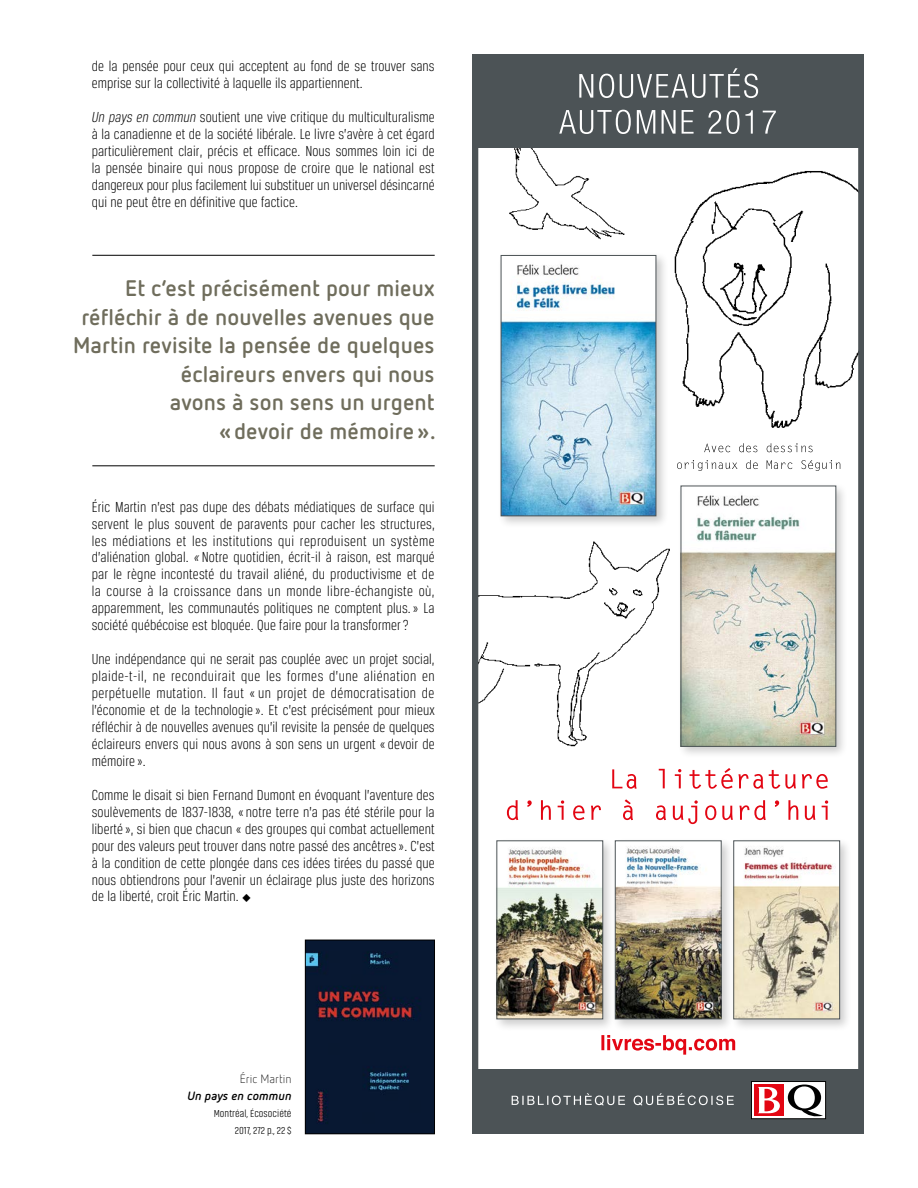
<style>
.page{position:relative;width:918px;height:1188px;background:#fff}
.page>*{position:absolute;margin:0;border:0;box-sizing:border-box;transform-origin:0 0}
.t1{font:700 22.5px/28.5px "Netto OT";letter-spacing:.005em;color:#6f6d5c;text-align:right}
.t2{font:300 15.45px/17px "Breuer Condensed";letter-spacing:.005em;color:#000;text-align:justify}
.t3{font:italic 700 12px "Netto OT";letter-spacing:.005em;color:#000}
.t4{font:300 12px "Netto OT";letter-spacing:.005em;color:#000}
.t5{font:300 10.5px/17px "Akhand Soft";letter-spacing:.005em;color:#000;text-align:right}
.s1{font-style:italic}
.s2{font-family:"Monotype Sorts";font-weight:400;font-size:11.25px}
</style>
<div class="page">
<img style="left:307px;top:942px;width:126px;height:190px">
<div style="left:305px;top:940px;width:130px;height:194px;border:1px solid #000"></div>
<hr style="left:92px;top:255px;width:343px;height:1px;background:#000">
<hr style="left:92px;top:466px;width:343px;height:1px;background:#000">
<svg style="left:472px;top:54px;width:392px;height:1015px"></svg>
<svg style="left:559px;top:110px;width:217px;height:24px;background:#73797b"></svg>
<svg style="left:579px;top:68px;width:179px;height:30px;background:#6f7577"></svg>
<div style="left:472px;top:1069px;width:392px;height:65px;background:#4c5356"></div>
<div style="left:751px;top:1082px;width:75px;height:37px;background:#fff"></div>
<div style="left:751px;top:1081px;width:75px;height:38px;border:1px solid #000"></div>
<div style="left:754px;top:1084px;width:30px;height:32px;background:#e30613"></div>
<svg style="left:758px;top:1087px;width:22px;height:26px"></svg>
<svg style="left:788px;top:1084px;width:35px;height:34px"></svg>
<svg style="left:512px;top:1093px;width:222px;height:13px"></svg>
<div style="left:493px;top:837px;width:123px;height:195px;background:#000;opacity:.2"></div>
<img style="left:499px;top:843px;width:102px;height:174px">
<div style="left:497px;top:841px;width:106px;height:178px;border:1px solid #4c5356"></div>
<div style="left:611px;top:837px;width:123px;height:195px;background:#000;opacity:.2"></div>
<img style="left:617px;top:843px;width:102px;height:174px">
<div style="left:615px;top:841px;width:106px;height:178px;border:1px solid #4c5356"></div>
<div style="left:730px;top:837px;width:122px;height:195px;background:#000;opacity:.2"></div>
<img style="left:736px;top:843px;width:102px;height:174px">
<div style="left:734px;top:841px;width:106px;height:178px;border:1px solid #4c5356"></div>
<div style="left:497px;top:252px;width:172px;height:277px;background:#000;opacity:.2"></div>
<img style="left:503px;top:257px;width:151px;height:257px">
<div style="left:501px;top:255px;width:155px;height:261px;border:1px solid #4c5356"></div>
<div style="left:677px;top:482px;width:172px;height:277px;background:#000;opacity:.2"></div>
<img style="left:683px;top:488px;width:151px;height:257px">
<div style="left:681px;top:486px;width:155px;height:261px;border:1px solid #4c5356"></div>
<svg style="left:612px;top:768px;width:216px;height:21px"></svg>
<svg style="left:507px;top:799px;width:321px;height:25px"></svg>
<svg style="left:601px;top:1035px;width:134px;height:20px"></svg>
<svg style="left:677px;top:460px;width:163px;height:11px"></svg>
<svg style="left:704px;top:443px;width:109px;height:9px"></svg>
<p class="t2" style="left:92px;top:57px;width:344px">de la pensée pour ceux qui acceptent au fond de se trouver sans emprise sur la collectivité à laquelle ils appartiennent.</p>
<p class="t2" style="left:92px;top:108px;width:344px"><span class="s1">Un pays en commun</span> soutient une vive critique du multiculturalisme à la canadienne et de la société libérale. Le livre s’avère à cet égard particulièrement clair, précis et efficace. Nous sommes loin ici de la pensée binaire qui nous propose de croire que le national est dangereux pour plus facilement lui substituer un universel désincarné qui ne peut être en définitive que factice.</p>
<h1 class="t1" style="left:73px;top:273px;width:364px">Et c’est précisément pour mieux réfléchir à de nouvelles avenues que<br>Martin revisite la pensée de quelques éclaireurs envers qui nous<br>avons à son sens un urgent<br>«devoir de mémoire».</h1>
<p class="t2" style="left:92px;top:498px;width:345px">Éric Martin n’est pas dupe des débats médiatiques de surface qui servent le plus souvent de paravents pour cacher les structures, les médiations et les institutions qui reproduisent un système d’aliénation global. <span class="s1">«</span> Notre quotidien, écrit-il à raison, est marqué par le règne incontesté du travail aliéné, du productivisme et de la course à la croissance dans un monde libre-échangiste où, apparemment, les communautés politiques ne comptent plus.» La société québécoise est bloquée. Que faire pour la transformer?</p>
<p class="t2" style="left:92px;top:651px;width:344px">Une indépendance qui ne serait pas couplée avec un projet social, plaide-t-il, ne reconduirait que les formes d’une aliénation en perpétuelle mutation. Il faut « un projet de démocratisation de l’économie et de la technologie». Et c’est précisément pour mieux réfléchir à de nouvelles avenues qu’il revisite la pensée de quelques éclaireurs envers qui nous avons à son sens un urgent « devoir de mémoire».</p>
<p class="t2" style="left:92px;top:786px;width:344px">Comme le disait si bien Fernand Dumont en évoquant l’aventure des soulèvements de 1837-1838, « notre terre n’a pas été stérile pour la liberté», si bien que chacun « des groupes qui combat actuellement pour des valeurs peut trouver dans notre passé des ancêtres». C’est à la condition de cette plongée dans ces idées tirées du passé que nous obtiendrons pour l’avenir un éclairage plus juste des horizons de la liberté, croit Éric Martin. <span class="s2">u</span></p>
<p class="t4" style="left:240px;top:1072px;width:53px">Éric Martin</p>
<p class="t3" style="left:188px;top:1088px;width:106px">Un pays en commun</p>
<p class="t5" style="left:214px;top:1105px;width:79px">Montréal, Écosociété<br>2017, 272 p., 22 $</p>
</div>
